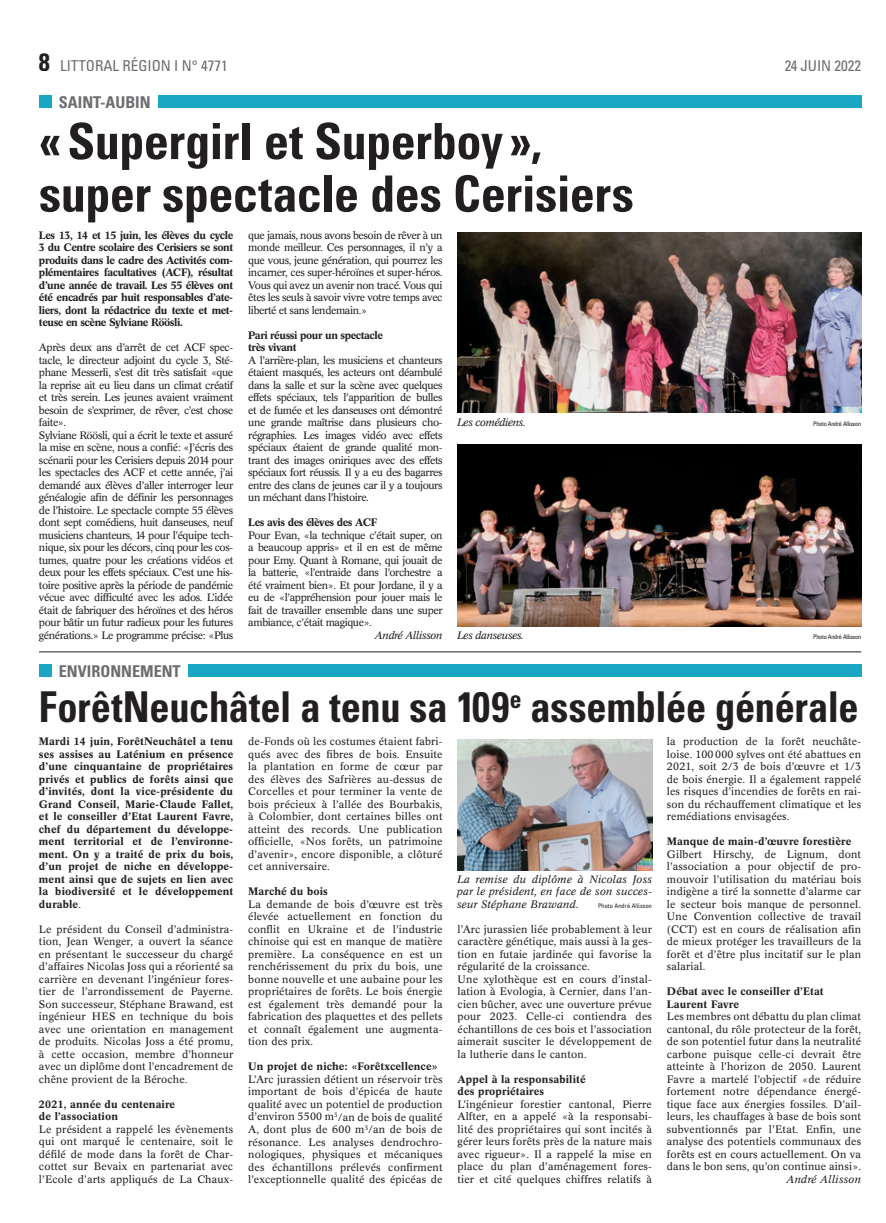
<style>
.page{position:relative;width:886px;height:1223px;background:#fff}
.page>*{position:absolute;margin:0;border:0;box-sizing:border-box;transform-origin:0 0}
.t1{font:700 condensed 50px/52.5px "Univers";letter-spacing:-.01em;color:#231f20}
.t2{font:700 condensed 42.5px "Univers";letter-spacing:-.005em;color:#231f20;scale:.95 1}
.t3{font:700 condensed 16.25px "Univers";color:#6c6d70}
.t4{font:condensed 15px "Univers";color:#6c6d70}
.t5{font:10.62px/12.5px "Concorde BE";letter-spacing:-.035em;color:#231f20;text-align:justify}
.t6{font:500 10.62px/12.5px "Concorde BE";letter-spacing:.015em;color:#231f20}
.t7{font:10.62px/12.5px "Concorde BE";letter-spacing:.015em;color:#231f20}
.t8{font:italic 10.62px/12.5px "Concorde BE";letter-spacing:.015em;color:#231f20;text-align:justify}
.t9{font:500 10.62px/12.5px "Concorde BE";letter-spacing:-.035em;color:#231f20}
.t10{font:italic 10.62px "Concorde BE";letter-spacing:-.035em;color:#231f20}
.t11{font:condensed 6.25px "Univers";letter-spacing:-.035em;color:#231f20}
.t12{font:condensed 6.25px "Univers";letter-spacing:.015em;color:#231f20}
.s1{font-weight:700;font-size:25px;color:#231f20}
.s2{font-weight:400}
</style>
<div class="page">
<div style="left:39px;top:95px;width:13px;height:13px;background:#1aa7c6"></div>
<div style="left:158px;top:95px;width:703px;height:13px;background:#1aa7c6"></div>
<img style="left:457px;top:232px;width:404px;height:181px">
<img style="left:457px;top:445px;width:404px;height:181px">
<hr style="left:39px;top:651px;width:822px;height:1px;background:#231f20">
<div style="left:39px;top:664px;width:13px;height:13px;background:#1aa7c6"></div>
<div style="left:188px;top:664px;width:673px;height:12px;background:#1aa7c6"></div>
<img style="left:457px;top:739px;width:195px;height:131px">
<h3 class="t4" style="left:39px;top:56px;width:190px"><span class="s1">8</span> LITTORAL RÉGION I N° 4771</h3>
<h3 class="t4" style="left:785px;top:56px;width:78px">24 JUIN 2022</h3>
<h3 class="t3" style="left:59px;top:92px;width:93px">SAINT-AUBIN</h3>
<h1 class="t1" style="left:39px;top:114px;width:596px">«Supergirl et Superboy », super spectacle des Cerisiers</h1>
<p class="t6" style="left:39px;top:229px;width:196px;text-align:justify">Les 13, 14 et 15 juin, les élèves du cycle 3 du Centre scolaire des Cerisiers se sont produits dans le cadre des Activités com&shy;plémentaires facultatives (ACF), résultat d’une année de travail. Les 55 élèves ont été encadrés par huit responsables d’ate&shy;liers, dont la rédactrice du texte et met&shy;teuse en scène Sylviane Röösli.</p>
<p class="t5" style="left:39px;top:341px;width:196px;text-align:left">Après deux ans d’arrêt de cet ACF spec&shy;tacle, le directeur adjoint du cycle 3, Sté&shy;phane Messerli, s’est dit très satisfait «que la reprise ait eu lieu dans un climat créatif et très serein. Les jeunes avaient vraiment besoin de s’exprimer, de rêver, c’est chose faite».<br>Sylviane Röösli, qui a écrit le texte et assuré la mise en scène, nous a confié: «J’écris des scénarii pour les Cerisiers depuis 2014 pour les spectacles des ACF et cette année, j’ai demandé aux élèves d’aller interroger leur généalogie afin de définir les personnages de l’histoire. Le spectacle compte 55 élèves dont sept comédiens, huit danseuses, neuf musiciens chanteurs, 14 pour l’équipe tech&shy;nique, six pour les décors, cinq pour les cos&shy;tumes, quatre pour les créations vidéos et deux pour les effets spéciaux. C’est une his&shy;toire positive après la période de pandémie vécue avec difficulté avec les ados. L’idée était de fabriquer des héroïnes et des héros pour bâtir un futur radieux pour les futures générations.» Le programme précise: «Plus</p>
<p class="t5" style="left:248px;top:229px;width:196px">que jamais, nous avons besoin de rêver à un monde meilleur. Ces personnages, il n’y a que vous, jeune génération, qui pourrez les incarner, ces super-héroïnes et super-héros.<br>Vous qui avez un avenir non tracé. Vous qui êtes les seuls à savoir vivre votre temps avec liberté et sans lendemain.»</p>
<p class="t9" style="left:248px;top:329px;width:136px">Pari réussi pour un spectacle très vivant</p>
<p class="t5" style="left:248px;top:354px;width:196px">A l’arrière-plan, les musiciens et chanteurs étaient masqués, les acteurs ont déambulé dans la salle et sur la scène avec quelques effets spéciaux, tels l’apparition de bulles et de fumée et les danseuses ont démontré une grande maîtrise dans plusieurs cho&shy;régraphies. Les images vidéo avec effets spéciaux étaient de grande qualité mon&shy;trant des images oniriques avec des effets spéciaux fort réussis. Il y a eu des bagarres entre des clans de jeunes car il y a toujours un méchant dans l’histoire.</p>
<p class="t9" style="left:248px;top:516px;width:130px">Les avis des élèves des ACF</p>
<p class="t5" style="left:248px;top:529px;width:196px">Pour Evan, «la technique c’était super, on a beaucoup appris» et il en est de même pour Emy. Quant à Romane, qui jouait de la batterie, «l’entraide dans l’orchestre a été vraiment bien». Et pour Jordane, il y a eu de «l’appréhension pour jouer mais le fait de travailler ensemble dans une super ambiance, c’était magique».</p>
<p class="t10" style="left:375px;top:628px;width:69px">André Allisson</p>
<p class="t10" style="left:457px;top:416px;width:70px">Les comédiens.</p>
<p class="t11" style="left:813px;top:420px;width:50px">Photo André Allisson</p>
<p class="t10" style="left:457px;top:629px;width:68px">Les danseuses.</p>
<p class="t11" style="left:813px;top:633px;width:50px">Photo André Allisson</p>
<h3 class="t3" style="left:59px;top:661px;width:123px">ENVIRONNEMENT</h3>
<h2 class="t2" style="left:39px;top:681px;width:864px">ForêtNeuchâtel a tenu sa 109<sup>e</sup> assemblée générale</h2>
<p class="t6" style="left:39px;top:735px;width:196px;text-align:justify">Mardi 14 juin, ForêtNeuchâtel a tenu ses assises au Laténium en présence d’une cinquantaine de propriétaires privés et publics de forêts ainsi que d’invités, dont la vice-présidente du Grand Conseil, Marie-Claude Fallet, et le conseiller d’Etat Laurent Favre, chef du département du développe&shy;ment territorial et de l’environne&shy;ment. On y a traité de prix du bois, d’un projet de niche en développe&shy;ment ainsi que de sujets en lien avec la biodiversité et le développement durable<span class="s2">.</span></p>
<p class="t5" style="left:39px;top:923px;width:196px">Le président du Conseil d’administra&shy;tion, Jean Wenger, a ouvert la séance en présentant le successeur du chargé d’affaires Nicolas Joss qui a réorienté sa carrière en devenant l’ingénieur fores&shy;tier de l’arrondissement de Payerne.<br>Son successeur, Stéphane Brawand, est ingénieur HES en technique du bois avec une orientation en management de produits. Nicolas Joss a été promu, à cette occasion, membre d’honneur avec un diplôme dont l’encadrement de chêne provient de la Béroche.</p>
<p class="t6" style="left:39px;top:1097px;width:138px">2021, année du centenaire de l’association</p>
<p class="t5" style="left:39px;top:1123px;width:196px">Le président a rappelé les évènements qui ont marqué le centenaire, soit le défilé de mode dans la forêt de Char&shy;cottet sur Bevaix en partenariat avec l’Ecole d’arts appliqués de La Chaux-</p>
<p class="t5" style="left:248px;top:735px;width:196px">de-Fonds où les costumes étaient fabri&shy;qués avec des fibres de bois. Ensuite la plantation en forme de cœur par des élèves des Safrières au-dessus de Corcelles et pour terminer la vente de bois précieux à l’allée des Bourbakis, à Colombier, dont certaines billes ont atteint des records. Une publication officielle, «Nos forêts, un patrimoine d’avenir», encore disponible, a clôturé cet anniversaire.</p>
<p class="t6" style="left:248px;top:885px;width:81px">Marché du bois</p>
<p class="t5" style="left:248px;top:898px;width:196px">La demande de bois d’œuvre est très élevée actuellement en fonction du conflit en Ukraine et de l’industrie chinoise qui est en manque de matière première. La conséquence en est un renchérissement du prix du bois, une bonne nouvelle et une aubaine pour les propriétaires de forêts. Le bois énergie est également très demandé pour la fabrication des plaquettes et des pellets et connaît également une augmenta&shy;tion des prix.</p>
<p class="t6" style="left:248px;top:1060px;width:191px">Un projet de niche: «Forêtxcellence»</p>
<p class="t5" style="left:248px;top:1072px;width:196px">L’Arc jurassien détient un réservoir très important de bois d’épicéa de haute qualité avec un potentiel de production d’environ 5500 m<sup>3</sup>/an de bois de qualité A, dont plus de 600 m<sup>3</sup>/an de bois de résonance. Les analyses dendrochro&shy;nologiques, physiques et mécaniques des échantillons prélevés confirment l’exceptionnelle qualité des épicéas de</p>
<p class="t5" style="left:667px;top:735px;width:196px">la production de la forêt neuchâte&shy;loise. 100 000 sylves ont été abattues en 2021, soit 2/3 de bois d’œuvre et 1/3 de bois énergie. Il a également rappelé les risques d’incendies de forêts en rai&shy;son du réchauffement climatique et les remédiations envisagées.</p>
<p class="t6" style="left:667px;top:835px;width:186px">Manque de main-d’œuvre forestière</p>
<p class="t5" style="left:667px;top:848px;width:196px">Gilbert Hirschy, de Lignum, dont l’association a pour objectif de pro&shy;mouvoir l’utilisation du matériau bois indigène a tiré la sonnette d’alarme car le secteur bois manque de personnel.<br>Une Convention collective de travail (CCT) est en cours de réalisation afin de mieux protéger les travailleurs de la forêt et d’être plus incitatif sur le plan salarial.</p>
<p class="t6" style="left:667px;top:985px;width:158px">Débat avec le conseiller d’Etat<br>Laurent Favre</p>
<p class="t5" style="left:667px;top:1010px;width:196px">Les membres ont débattu du plan climat cantonal, du rôle protecteur de la forêt, de son potentiel futur dans la neutralité carbone puisque celle-ci devrait être atteinte à l’horizon de 2050. Laurent Favre a martelé l’objectif «de réduire fortement notre dépendance énergé&shy;tique face aux énergies fossiles. D’ail&shy;leurs, les chauffages à base de bois sont subventionnés par l’Etat. Enfin, une analyse des potentiels communaux des forêts est en cours actuellement. On va dans le bon sens, qu’on continue ainsi».</p>
<p class="t8" style="left:786px;top:1172px;width:76px">André Allisson</p>
<p class="t8" style="left:457px;top:873px;width:196px">La remise du diplôme à Nicolas Joss par le président, en face de son succes&shy;seur Stéphane Brawand.</p>
<p class="t12" style="left:598px;top:901px;width:56px">Photo André Allisson</p>
<p class="t7" style="left:457px;top:923px;width:196px">l’Arc jurassien liée probablement à leur caractère génétique, mais aussi à la ges&shy;tion en futaie jardinée qui favorise la régularité de la croissance.<br>Une xylothèque est en cours d’instal&shy;lation à Evologia, à Cernier, dans l’an&shy;cien bûcher, avec une ouverture prévue pour 2023. Celle-ci contiendra des échantillons de ces bois et l’association aimerait susciter le développement de la lutherie dans le canton.</p>
<p class="t6" style="left:457px;top:1073px;width:130px">Appel à la responsabilité des propriétaires</p>
<p class="t5" style="left:457px;top:1098px;width:196px">L’ingénieur forestier cantonal, Pierre Alfter, en a appelé «à la responsabi&shy;lité des propriétaires qui sont incités à gérer leurs forêts près de la nature mais avec rigueur». Il a rappelé la mise en place du plan d’aménagement fores&shy;tier et cité quelques chiffres relatifs à</p>
</div>
